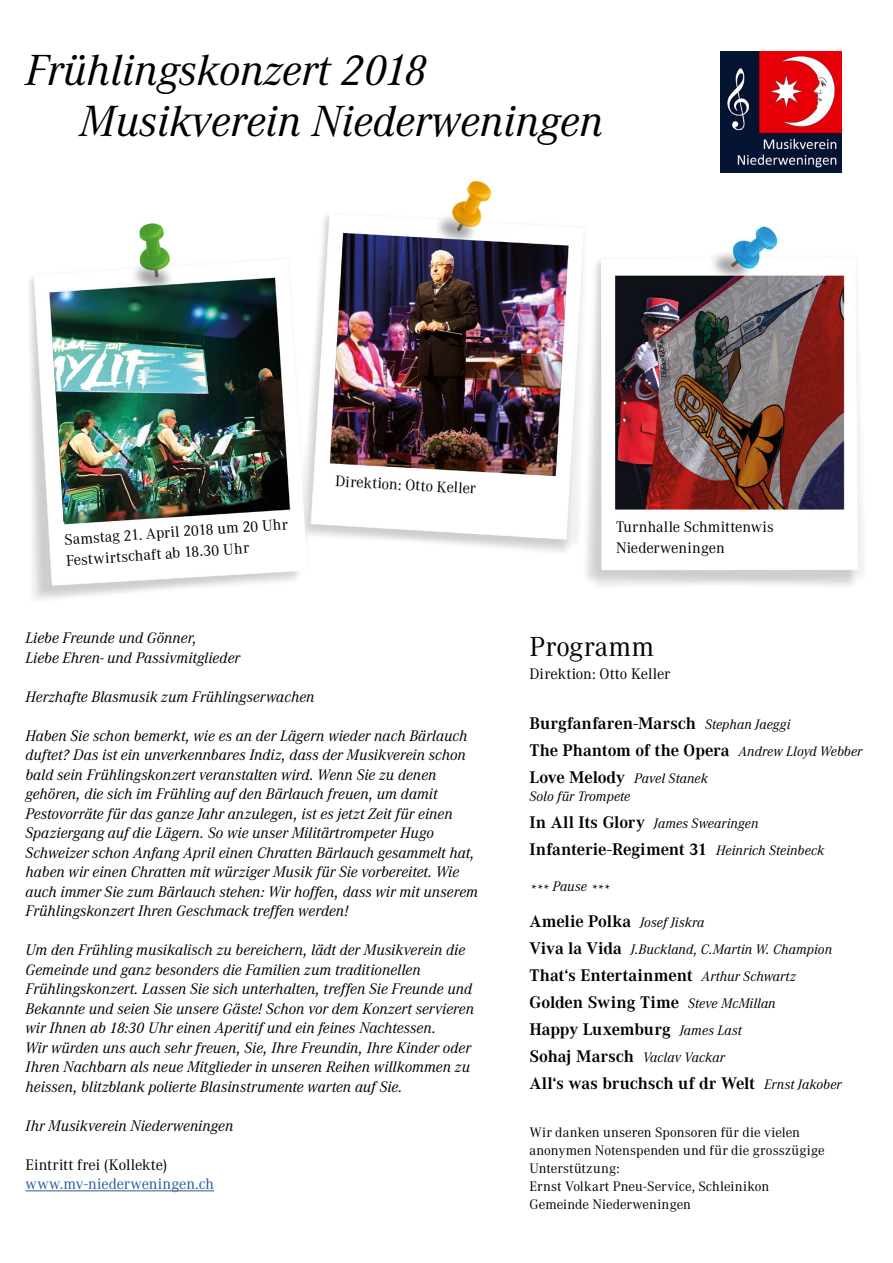
<style>
.page{position:relative;width:893px;height:1263px;background:#fff}
.page>*{position:absolute;margin:0;border:0;box-sizing:border-box;transform-origin:0 0}
.t1{font:italic 42.6px/51.4px "Corporate ABQ";color:#000}
.t2{font:27px "Corporate ABQ";letter-spacing:.01em;color:#000}
.t3{font:700 16.5px/27px "Corporate ABQ";letter-spacing:-.005em;color:#000}
.t4{font:italic 15px/19.5px "Corporate ABQ";letter-spacing:.005em;color:#000}
.t5{font:15px/21px "Corporate ABQ";letter-spacing:.005em;color:#000}
.t6{font:15px "Corporate ABQ";color:#275b9b}
.t7{font:13.5px/18px "Corporate ABQ";color:#000}
.t8{font:italic 13.5px/18px "Corporate ABQ";letter-spacing:.005em;color:#000}
.s1{font-weight:400;font-style:italic;font-size:13.5px}
.s2{font-weight:700;font-style:normal;font-size:16.5px}
</style>
<div class="page">
<img style="left:29px;top:99px;width:834px;height:501px">
<img style="left:720px;top:52px;width:121px;height:120px">
<hr style="left:26px;top:1190px;width:188px;height:1px;background:#275b9b">
<h1 class="t1" style="left:80px;top:44px;width:525px;text-indent:-54px">Frühlingskonzert 2018<br>Musikverein Niederweningen</h1>
<p class="t5" style="left:336px;top:471px;width:142px;rotate:3deg">Direktion: Otto Keller</p>
<p class="t5" style="left:64px;top:529px;width:225px;rotate:-4deg">Samstag 21. April 2018 um 20 Uhr<br>Festwirtschaft ab 18.30 Uhr</p>
<p class="t5" style="left:616px;top:517px;width:159px">Turnhalle Schmittenwis<br>Niederweningen</p>
<p class="t4" style="left:26px;top:628px;width:216px">Liebe Freunde und Gönner,<br>Liebe Ehren- und Passivmitglieder</p>
<p class="t4" style="left:26px;top:687px;width:291px">Herzhafte Blasmusik zum Frühlingserwachen</p>
<p class="t4" style="left:26px;top:726px;width:454px">Haben Sie schon bemerkt, wie es an der Lägern wieder nach Bärlauch duftet? Das ist ein unverkennbares Indiz, dass der Musikverein schon bald sein Frühlingskonzert veranstalten wird. Wenn Sie zu denen gehören, die sich im Frühling auf den Bärlauch freuen, um damit Pestovorräte für das ganze Jahr anzulegen, ist es jetzt Zeit für einen Spaziergang auf die Lägern. So wie unser Militärtrompeter Hugo Schweizer schon Anfang April einen Chratten Bärlauch gesammelt hat, haben wir einen Chratten mit würziger Musik für Sie vorbereitet. Wie auch immer Sie zum Bärlauch stehen: Wir hoffen, dass wir mit unserem Frühlingskonzert Ihren Geschmack treffen werden!</p>
<p class="t4" style="left:26px;top:940px;width:450px">Um den Frühling musikalisch zu bereichern, lädt der Musikverein die Gemeinde und ganz besonders die Familien zum traditionellen Frühlingskonzert. Lassen Sie sich unterhalten, treffen Sie Freunde und Bekannte und seien Sie unsere Gäste! Schon vor dem Konzert servieren wir Ihnen ab 18:30 Uhr einen Aperitif und ein feines Nachtessen.<br>Wir würden uns auch sehr freuen, Sie, Ihre Freundin, Ihre Kinder oder Ihren Nachbarn als neue Mitglieder in unseren Reihen willkommen zu heissen, blitzblank polierte Blasinstrumente warten auf Sie.</p>
<p class="t4" style="left:26px;top:1116px;width:209px">Ihr Musikverein Niederweningen</p>
<p class="t5" style="left:26px;top:1154px;width:143px">Eintritt frei (Kollekte)</p>
<p class="t6" style="left:26px;top:1175px;width:190px">www.mv-niederweningen.ch</p>
<h2 class="t2" style="left:529px;top:631px;width:126px">Programm</h2>
<p class="t5" style="left:529px;top:664px;width:142px">Direktion: Otto Keller</p>
<p class="t3" style="left:529px;top:710px;width:334px">Burgfanfaren-Marsch <span class="s1">Stephan Jaeggi<br></span>The Phantom of the Opera <span class="s1">Andrew Lloyd Webber</span></p>
<p class="t8" style="left:529px;top:769px;width:180px"><span class="s2">Love Melody</span> Pavel Stanek<br>Solo für Trompete</p>
<p class="t8" style="left:529px;top:814px;width:231px"><span class="s2">In All Its Glory</span> James Swearingen</p>
<p class="t3" style="left:529px;top:836px;width:296px">Infanterie-Regiment 31 <span class="s1">Heinrich Steinbeck</span></p>
<p class="t8" style="left:529px;top:880px;width:82px">*** Pause ***</p>
<p class="t3" style="left:529px;top:908px;width:176px">Amelie Polka <span class="s1">Josef Jiskra</span></p>
<p class="t8" style="left:529px;top:940px;width:304px"><span class="s2">Viva la Vida</span> J.Buckland, C.Martin W. Champion</p>
<p class="t3" style="left:529px;top:962px;width:268px">That‘s Entertainment <span class="s1">Arthur Schwartz<br></span>Golden Swing Time <span class="s1">Steve McMillan<br></span>Happy Luxemburg <span class="s1">James Last</span></p>
<p class="t8" style="left:529px;top:1048px;width:197px"><span class="s2">Sohaj Marsch</span> Vaclav Vackar</p>
<p class="t3" style="left:529px;top:1070px;width:314px">All‘s was bruchsch uf dr Welt <span class="s1">Ernst Jakober</span></p>
<p class="t7" style="left:529px;top:1123px;width:297px">Wir danken unseren Sponsoren für die vielen anonymen Notenspenden und für die grosszügige Unterstützung:<br>Ernst Volkart Pneu-Service, Schleinikon Gemeinde Niederweningen</p>
</div>
